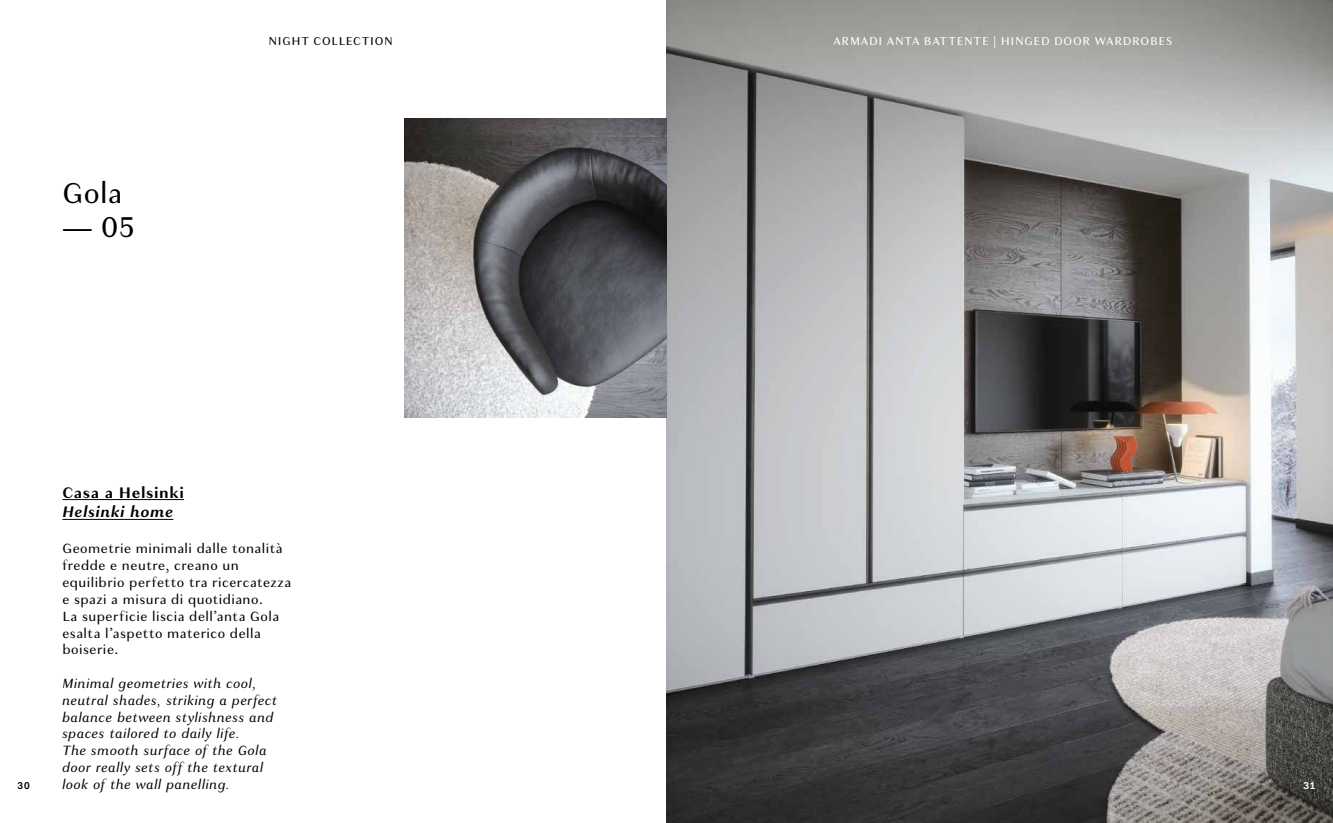
<style>
.page{position:relative;width:1333px;height:823px;background:#fff}
.page>*{position:absolute;margin:0;border:0;box-sizing:border-box;transform-origin:0 0}
.t1{font:30px "Granville";letter-spacing:.02em;color:#000}
.t2{font:700 16px "Granville";letter-spacing:.035em;color:#000}
.t3{font:italic 700 16px "Granville";letter-spacing:.04em;color:#000}
.t4{font:italic 14px/16.8px "Granville";letter-spacing:.035em;color:#000}
.t5{font:14px/16.8px "Granville";letter-spacing:.035em;color:#000}
.t6{font:12px "Granville";letter-spacing:.06em;color:#fff}
.t7{font:12px "Granville";letter-spacing:.06em;color:#000}
.t8{font:600 10px "Fakt";color:#fff}
.t9{font:600 10px "Fakt";color:#000}
</style>
<div class="page">
<img style="left:666px;top:0;width:666px;height:822px">
<img style="left:404px;top:119px;width:262px;height:298px">
<hr style="left:62px;top:499px;width:122px;height:1px;background:#000">
<hr style="left:62px;top:519px;width:111px;height:1px;background:#000">
<h1 class="t1" style="left:62px;top:174px;width:62px">Gola</h1>
<h1 class="t1" style="left:62px;top:208px;width:74px">— 05</h1>
<p class="t7" style="left:268px;top:33px;width:126px">NIGHT COLLECTION</p>
<p class="t9" style="left:18px;top:778px;width:14px">30</p>
<p class="t2" style="left:62px;top:481px;width:123px">Casa a Helsinki</p>
<p class="t3" style="left:62px;top:501px;width:112px">Helsinki home</p>
<p class="t5" style="left:62px;top:540px;width:230px">Geometrie minimali dalle tonalità fredde e neutre, creano un equilibrio perfetto tra ricercatezza e spazi a misura di quotidiano.<br>La superficie liscia dell’anta Gola esalta l’aspetto materico della boiserie.</p>
<p class="t4" style="left:62px;top:675px;width:216px">Minimal geometries with cool, neutral shades, striking a perfect balance between stylishness and spaces tailored to daily life.<br>The smooth surface of the Gola door really sets off the textural look of the wall panelling.</p>
<p class="t6" style="left:833px;top:33px;width:340px">ARMADI ANTA BATTENTE | HINGED DOOR WARDROBES</p>
<p class="t8" style="left:1303px;top:778px;width:14px">31</p>
</div>
